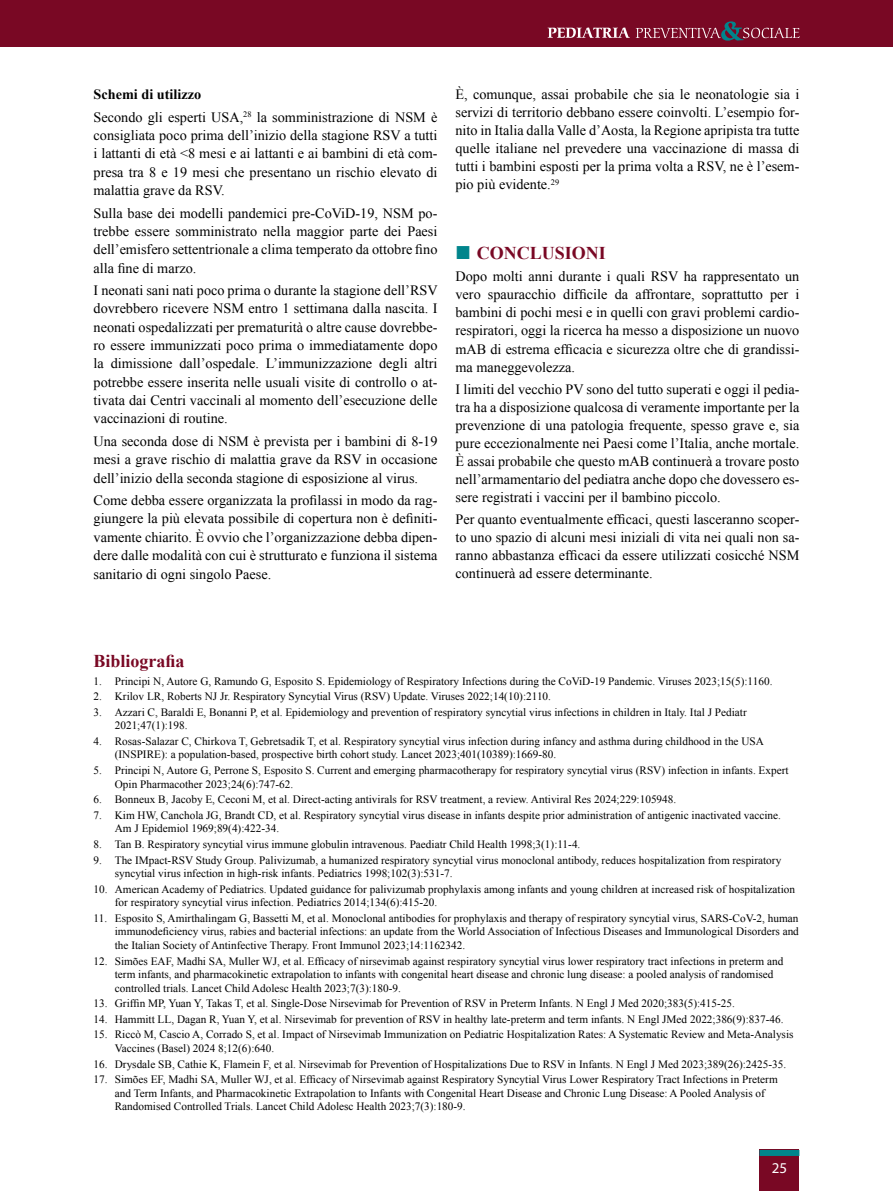
<style>
.page{position:relative;width:893px;height:1191px;background:#fff}
.page>*{position:absolute;margin:0;border:0;box-sizing:border-box;transform-origin:0 0}
.t1{font:700 18px "Times New Roman";color:#790824}
.t2{font:15px "Myriad Pro";color:#fff}
.t3{font:14.25px/18px "Times New Roman";color:#000;text-align:justify}
.t4{font:11.25px/13.5px "Times New Roman";color:#000}
.s1{font-weight:700}
</style>
<div class="page">
<div style="left:0;top:0;width:893px;height:47px;background:#790824"></div>
<svg style="left:636px;top:21px;width:163px;height:20px"></svg>
<svg style="left:548px;top:28px;width:82px;height:10px"></svg>
<div style="left:759px;top:1150px;width:40px;height:41px;background:#790824"></div>
<div style="left:759px;top:1150px;width:40px;height:6px;background:#00858c"></div>
<p class="t3" style="left:94px;top:83px;width:345px;line-height:22.5px"><span class="s1">Schemi di utilizzo<br></span>Secondo gli esperti USA,<sup>28</sup> la somministrazione di NSM è</p>
<p class="t3" style="left:94px;top:126px;width:345px">consigliata poco prima dell’inizio della stagione RSV a tutti i lattanti di età &lt;8 mesi e ai lattanti e ai bambini di età com&shy;presa tra 8 e 19 mesi che presentano un rischio elevato di malattia grave da RSV.</p>
<p class="t3" style="left:94px;top:203px;width:345px">Sulla base dei modelli pandemici pre-CoViD-19, NSM po&shy;trebbe essere somministrato nella maggior parte dei Paesi dell’emisfero settentrionale a clima temperato da ottobre fino alla fine di marzo.</p>
<p class="t3" style="left:94px;top:281px;width:346px">I neonati sani nati poco prima o durante la stagione dell’RSV dovrebbero ricevere NSM entro 1 settimana dalla nascita. I neonati ospedalizzati per prematurità o altre cause dovrebbe&shy;ro essere immunizzati poco prima o immediatamente dopo la dimissione dall’ospedale. L’immunizzazione degli altri potrebbe essere inserita nelle usuali visite di controllo o at&shy;tivata dai Centri vaccinali al momento dell’esecuzione delle vaccinazioni di routine.</p>
<p class="t3" style="left:94px;top:432px;width:345px">Una seconda dose di NSM è prevista per i bambini di 8-19 mesi a grave rischio di malattia grave da RSV in occasione dell’inizio della seconda stagione di esposizione al virus.</p>
<p class="t3" style="left:94px;top:491px;width:345px;line-height:18.5px">Come debba essere organizzata la profilassi in modo da rag&shy;giungere la più elevata possibile di copertura non è definiti&shy;vamente chiarito. È ovvio che l’organizzazione debba dipen&shy;dere dalle modalità con cui è strutturato e funziona il sistema sanitario di ogni singolo Paese.</p>
<p class="t3" style="left:455px;top:85px;width:345px">È, comunque, assai probabile che sia le neonatologie sia i servizi di territorio debbano essere coinvolti. L’esempio for&shy;nito in Italia dalla Valle d’Aosta, la Regione apripista tra tutte quelle italiane nel prevedere una vaccinazione di massa di tutti i bambini esposti per la prima volta a RSV, ne è l’esem&shy;pio più evidente.<sup>29</sup></p>
<h1 class="t1" style="left:477px;top:241px;width:131px">CONCLUSIONI</h1>
<p class="t3" style="left:455px;top:267px;width:345px">Dopo molti anni durante i quali RSV ha rappresentato un vero spauracchio difficile da affrontare, soprattutto per i bambini di pochi mesi e in quelli con gravi problemi cardio&shy;respiratori, oggi la ricerca ha messo a disposizione un nuovo mAB di estrema efficacia e sicurezza oltre che di grandissi&shy;ma maneggevolezza.</p>
<p class="t3" style="left:455px;top:380px;width:345px">I limiti del vecchio PV sono del tutto superati e oggi il pedia&shy;tra ha a disposizione qualcosa di veramente importante per la prevenzione di una patologia frequente, spesso grave e, sia pure eccezionalmente nei Paesi come l’Italia, anche mortale.<br>È assai probabile che questo mAB continuerà a trovare posto nell’armamentario del pediatra anche dopo che dovessero es&shy;sere registrati i vaccini per il bambino piccolo.</p>
<p class="t3" style="left:455px;top:510px;width:345px">Per quanto eventualmente efficaci, questi lasceranno scoper&shy;to uno spazio di alcuni mesi iniziali di vita nei quali non sa&shy;ranno abbastanza efficaci da essere utilizzati cosicché NSM continuerà ad essere determinante.</p>
<h1 class="t1" style="left:94px;top:648px;width:93px">Bibliografia</h1>
<p class="t4" style="left:94px;top:674px;width:680px">1. Principi N, Autore G, Ramundo G, Esposito S. Epidemiology of Respiratory Infections during the CoViD-19 Pandemic. Viruses 2023;15(5):1160.</p>
<p class="t4" style="left:94px;top:689px;width:459px">2. Krilov LR, Roberts NJ Jr. Respiratory Syncytial Virus (RSV) Update. Viruses 2022;14(10):2110.</p>
<p class="t4" style="left:115px;top:705px;width:633px;text-indent:-21px">3. Azzari C, Baraldi E, Bonanni P, et al. Epidemiology and prevention of respiratory syncytial virus infections in children in Italy. Ital J Pediatr<br>2021;47(1):198.</p>
<p class="t4" style="left:115px;top:734px;width:651px;text-indent:-21px">4. Rosas-Salazar C, Chirkova T, Gebretsadik T, et al. Respiratory syncytial virus infection during infancy and asthma during childhood in the USA (INSPIRE): a population-based, prospective birth cohort study. Lancet 2023;401(10389):1669-80.</p>
<p class="t4" style="left:115px;top:763px;width:675px;text-indent:-21px">5. Principi N, Autore G, Perrone S, Esposito S. Current and emerging pharmacotherapy for respiratory syncytial virus (RSV) infection in infants. Expert<br>Opin Pharmacother 2023;24(6):747-62.</p>
<p class="t4" style="left:94px;top:792px;width:584px">6. Bonneux B, Jacoby E, Ceconi M, et al. Direct-acting antivirals for RSV treatment, a review. Antiviral Res 2024;229:105948.</p>
<p class="t4" style="left:115px;top:808px;width:668px;text-indent:-21px">7. Kim HW, Canchola JG, Brandt CD, et al. Respiratory syncytial virus disease in infants despite prior administration of antigenic inactivated vaccine.<br>Am J Epidemiol 1969;89(4):422-34.</p>
<p class="t4" style="left:94px;top:837px;width:488px">8. Tan B. Respiratory syncytial virus immune globulin intravenous. Paediatr Child Health 1998;3(1):11-4.</p>
<p class="t4" style="left:115px;top:853px;width:668px;text-indent:-21px">9. The IMpact-RSV Study Group. Palivizumab, a humanized respiratory syncytial virus monoclonal antibody, reduces hospitalization from respiratory syncytial virus infection in high-risk infants. Pediatrics 1998;102(3):531-7.</p>
<p class="t4" style="left:115px;top:882px;width:682px;text-indent:-21px">10. American Academy of Pediatrics. Updated guidance for palivizumab prophylaxis among infants and young children at increased risk of hospitalization for respiratory syncytial virus infection. Pediatrics 2014;134(6):415-20.</p>
<p class="t4" style="left:115px;top:911px;width:686px;text-align:justify;text-indent:-21px">11. Esposito S, Amirthalingam G, Bassetti M, et al. Monoclonal antibodies for prophylaxis and therapy of respiratory syncytial virus, SARS-CoV-2, human immunodeficiency virus, rabies and bacterial infections: an update from the World Association of Infectious Diseases and Immunological Disorders and the Italian Society of Antinfective Therapy. Front Immunol 2023;14:1162342.</p>
<p class="t4" style="left:115px;top:953px;width:670px;text-indent:-21px">12. Simões EAF, Madhi SA, Muller WJ, et al. Efficacy of nirsevimab against respiratory syncytial virus lower respiratory tract infections in preterm and term infants, and pharmacokinetic extrapolation to infants with congenital heart disease and chronic lung disease: a pooled analysis of randomised controlled trials. Lancet Child Adolesc Health 2023;7(3):180-9.</p>
<p class="t4" style="left:94px;top:996px;width:643px">13. Griffin MP, Yuan Y, Takas T, et al. Single-Dose Nirsevimab for Prevention of RSV in Preterm Infants. N Engl J Med 2020;383(5):415-25.</p>
<p class="t4" style="left:94px;top:1012px;width:691px">14. Hammitt LL, Dagan R, Yuan Y, et al. Nirsevimab for prevention of RSV in healthy late-preterm and term infants. N Engl JMed 2022;386(9):837-46.</p>
<p class="t4" style="left:115px;top:1027px;width:680px;text-indent:-21px">15. Riccò M, Cascio A, Corrado S, et al. Impact of Nirsevimab Immunization on Pediatric Hospitalization Rates: A Systematic Review and Meta-Analysis<br>Vaccines (Basel) 2024 8;12(6):640.</p>
<p class="t4" style="left:94px;top:1056px;width:694px">16. Drysdale SB, Cathie K, Flamein F, et al. Nirsevimab for Prevention of Hospitalizations Due to RSV in Infants. N Engl J Med 2023;389(26):2425-35.</p>
<p class="t4" style="left:115px;top:1072px;width:664px;text-indent:-21px">17. Simões EF, Madhi SA, Muller WJ, et al. Efficacy of Nirsevimab against Respiratory Syncytial Virus Lower Respiratory Tract Infections in Preterm and Term Infants, and Pharmacokinetic Extrapolation to Infants with Congenital Heart Disease and Chronic Lung Disease: A Pooled Analysis of<br>Randomised Controlled Trials. Lancet Child Adolesc Health 2023;7(3):180-9.</p>
<h2 class="t2" style="left:772px;top:1158px;width:17px">25</h2>
</div>
